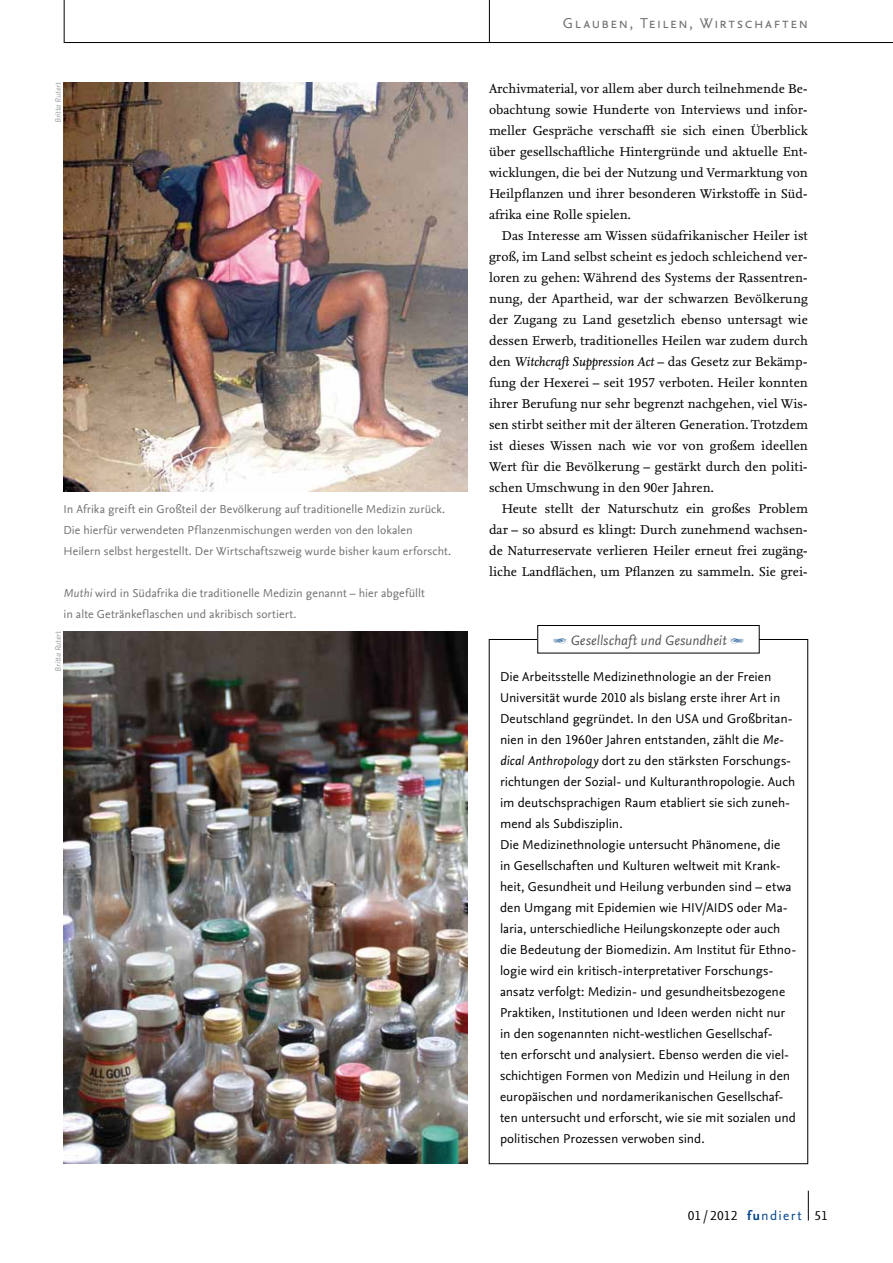
<style>
.page{position:relative;width:893px;height:1263px;background:#fff}
.page>*{position:absolute;margin:0;border:0;box-sizing:border-box;transform-origin:0 0}
.t1{font:15px "Nexus Sans OT";letter-spacing:.1em;color:#707172}
.t2{font:italic 14.25px "Nexus Sans OT";letter-spacing:.005em;color:#58585a}
.t3{font:13.5px "Nexus Sans OT";letter-spacing:.02em;color:#000}
.t4{font:13.35px/21px "Nexus Serif TF";color:#000;text-align:justify}
.t5{font:13.35px/21px "Nexus Sans OT";color:#000}
.t6{font:12px/21px "Nexus Sans OT";letter-spacing:.005em;color:#707172}
.t7{font:italic 8.25px "Nexus Sans OT";letter-spacing:-.01em;color:#9c9e9f}
.s1{font-style:italic}
.s2{font-weight:700;color:#004489}
.s3{color:#004489}
</style>
<div class="page">
<img style="left:64px;top:83px;width:403px;height:409px">
<div style="left:538px;top:625px;width:221px;height:28px;border:1px solid #000"></div>
<img style="left:64px;top:631px;width:403px;height:533px">
<hr style="left:489px;top:0;width:1px;height:43px;background:#000">
<hr style="left:64px;top:42px;width:829px;height:1px;background:#000">
<hr style="left:64px;top:0;width:1px;height:43px;background:#000">
<svg style="left:808px;top:1191px;width:1px;height:29px"></svg>
<p class="t7" style="left:53px;top:123px;width:42px;rotate:-90deg">Britta Rutert</p>
<p class="t6" style="left:63px;top:498px;width:389px">In Afrika greift ein Großteil der Bevölkerung auf traditionelle Medizin zurück.<br>Die hierfür verwendeten Pflanzenmischungen werden von den lokalen<br>Heilern selbst hergestellt. Der Wirtschaftszweig wurde bisher kaum erforscht.</p>
<p class="t6" style="left:63px;top:582px;width:363px"><span class="s1">Muthi</span> wird in Südafrika die traditionelle Medizin genannt – hier abgefüllt in alte Getränkeflaschen und akribisch sortiert.</p>
<p class="t7" style="left:53px;top:672px;width:42px;rotate:-90deg">Britta Rutert</p>
<p class="t1" style="left:563px;top:14px;width:247px">Glauben, Teilen, Wirtschaften</p>
<p class="t4" style="left:489px;top:78px;width:320px">Archivmaterial, vor allem aber durch teilnehmende Be&shy;obachtung sowie Hunderte von Interviews und infor&shy;meller Gespräche verschafft sie sich einen Überblick über gesellschaftliche Hintergründe und aktuelle Ent&shy;wicklungen, die bei der Nutzung und Vermarktung von Heilpflanzen und ihrer besonderen Wirkstoffe in Süd&shy;afrika eine Rolle spielen.</p>
<p class="t4" style="left:489px;top:225px;width:321px;text-indent:13px">Das Interesse am Wissen südafrikanischer Heiler ist groß, im Land selbst scheint es jedoch schleichend ver&shy;loren zu gehen: Während des Systems der Rassentren&shy;nung, der Apartheid, war der schwarzen Bevölkerung der Zugang zu Land gesetzlich ebenso untersagt wie dessen Erwerb, traditionelles Heilen war zudem durch den <span class="s1">Witchcraft Suppression Act</span> – das Gesetz zur Bekämp&shy;fung der Hexerei – seit 1957 verboten. Heiler konnten ihrer Berufung nur sehr begrenzt nachgehen, viel Wis&shy;sen stirbt seither mit der älteren Generation. Trotzdem ist dieses Wissen nach wie vor von großem ideellen Wert für die Bevölkerung – gestärkt durch den politi&shy;schen Umschwung in den 90er Jahren.</p>
<p class="t4" style="left:489px;top:498px;width:320px;text-indent:13px">Heute stellt der Naturschutz ein großes Problem dar – so absurd es klingt: Durch zunehmend wachsen&shy;de Naturreservate verlieren Heiler erneut frei zugäng&shy;liche Landflächen, um Pflanzen zu sammeln. Sie grei-</p>
<p class="t2" style="left:570px;top:631px;width:158px">Gesellschaft und Gesundheit</p>
<p class="t5" style="left:500px;top:666px;width:297px">Die Arbeitsstelle Medizinethnologie an der Freien Universität wurde 2010 als bislang erste ihrer Art in Deutschland gegründet. In den USA und Großbritan&shy;nien in den 1960er Jahren entstanden, zählt die <span class="s1">Me&shy;dical Anthropology</span> dort zu den stärksten Forschungs&shy;richtungen der Sozial- und Kulturanthropologie. Auch im deutschsprachigen Raum etabliert sie sich zuneh&shy;mend als Subdisziplin.<br>Die Medizinethnologie untersucht Phänomene, die<br>in Gesellschaften und Kulturen weltweit mit Krank&shy;heit, Gesundheit und Heilung verbunden sind – etwa den Umgang mit Epidemien wie HIV/AIDS oder Ma&shy;laria, unterschiedliche Heilungskonzepte oder auch die Bedeutung der Biomedizin. Am Institut für Ethno&shy;logie wird ein kritisch-interpretativer Forschungs&shy;ansatz verfolgt: Medizin- und gesundheitsbezogene Praktiken, Institutionen und Ideen werden nicht nur in den sogenannten nicht-westlichen Gesellschaf-<br>ten erforscht und analysiert. Ebenso werden die viel&shy;schichtigen Formen von Medizin und Heilung in den europäischen und nordamerikanischen Gesellschaf&shy;ten untersucht und erforscht, wie sie mit sozialen und politischen Prozessen verwoben sind.</p>
<p class="t3" style="left:688px;top:1207px;width:142px">01/2012 <span class="s2">fu</span><span class="s3">ndiert</span> 51</p>
</div>
